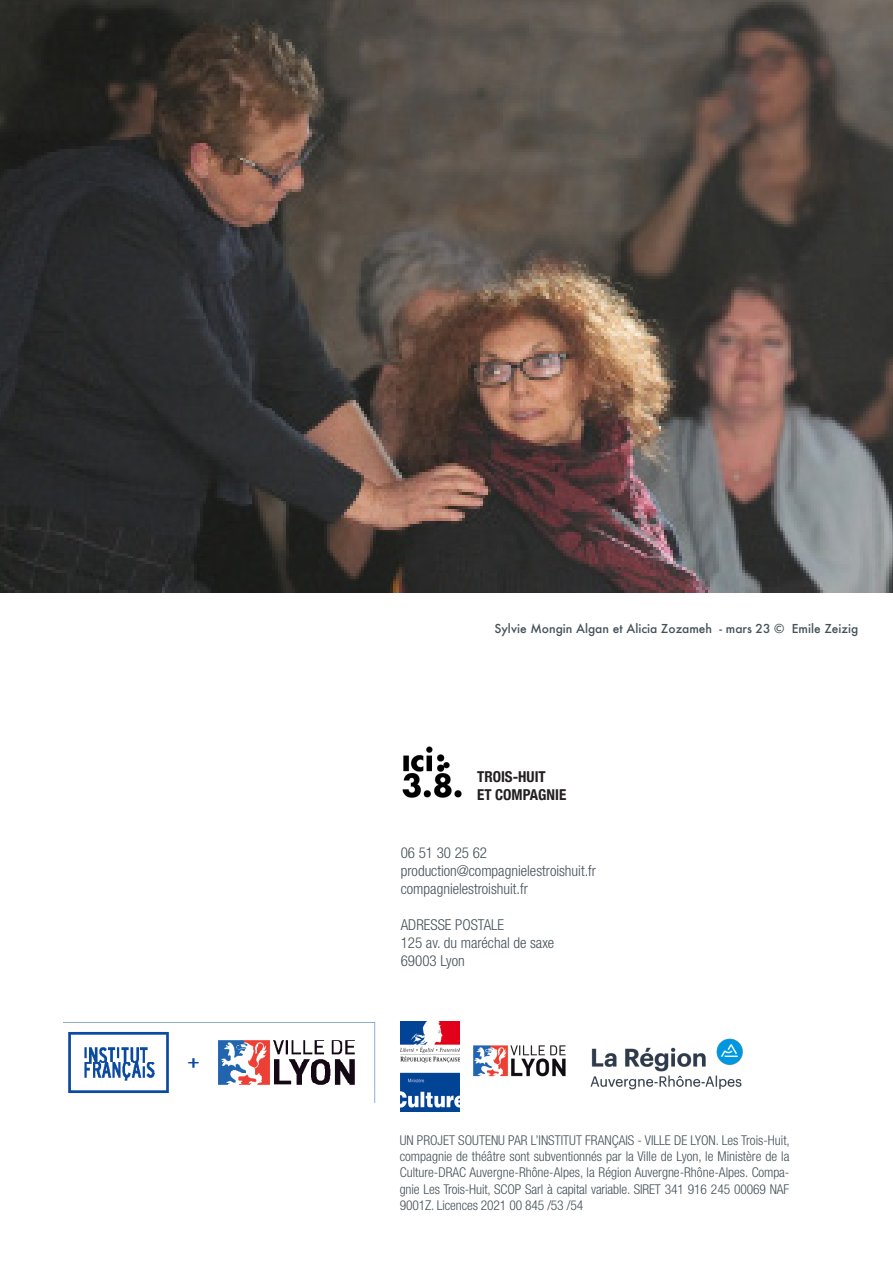
<style>
.page{position:relative;width:893px;height:1263px;background:#fff}
.page>*{position:absolute;margin:0;border:0;box-sizing:border-box;transform-origin:0 0}
.t1{font:300 condensed 15px "Helvetica Neue";color:#445159}
.t2{font:700 condensed 15px "Helvetica Neue";color:#231f20}
.t3{font:300 condensed 13.5px/16.2px "Helvetica Neue";letter-spacing:-.01em;color:#445159;text-align:justify}
.t4{font:500 12px "Futura";color:#445159}
</style>
<div class="page">
<img style="left:590px;top:1038px;width:153px;height:52px">
<img style="left:473px;top:1045px;width:93px;height:32px">
<img style="left:401px;top:1021px;width:59px;height:91px">
<img style="left:402px;top:746px;width:60px;height:52px">
<img style="left:64px;top:1022px;width:312px;height:81px">
<img style="left:0;top:0;width:893px;height:593px">
<p class="t4" style="left:494px;top:620px;width:365px">Sylvie Mongin Algan et Alicia Zozameh - mars 23 © Emile Zeizig</p>
<p class="t2" style="left:477px;top:764px;width:70px">TROIS-HUIT</p>
<p class="t2" style="left:477px;top:782px;width:91px">ET COMPAGNIE</p>
<p class="t1" style="left:401px;top:844px;width:88px">06 51 30 25 62</p>
<p class="t1" style="left:401px;top:862px;width:197px">production@compagnielestroishuit.fr</p>
<p class="t1" style="left:401px;top:880px;width:129px">compagnielestroishuit.fr</p>
<p class="t1" style="left:401px;top:916px;width:105px">ADRESSE POSTALE</p>
<p class="t1" style="left:401px;top:934px;width:155px">125 av. du maréchal de saxe</p>
<p class="t1" style="left:401px;top:952px;width:66px">69003 Lyon</p>
<p class="t3" style="left:400px;top:1132px;width:392px">UN PROJET SOUTENU PAR L’INSTITUT FRANÇAIS - VILLE DE LYON. Les Trois-Huit, compagnie de théâtre sont subventionnés par la Ville de Lyon, le Ministère de la Culture-DRAC Auvergne-Rhône-Alpes, la Région Auvergne-Rhône-Alpes. Compa&shy;gnie Les Trois-Huit, SCOP Sarl à capital variable. SIRET 341 916 245 00069 NAF 9001Z. Licences 2021 00 845 /53 /54</p>
</div>
